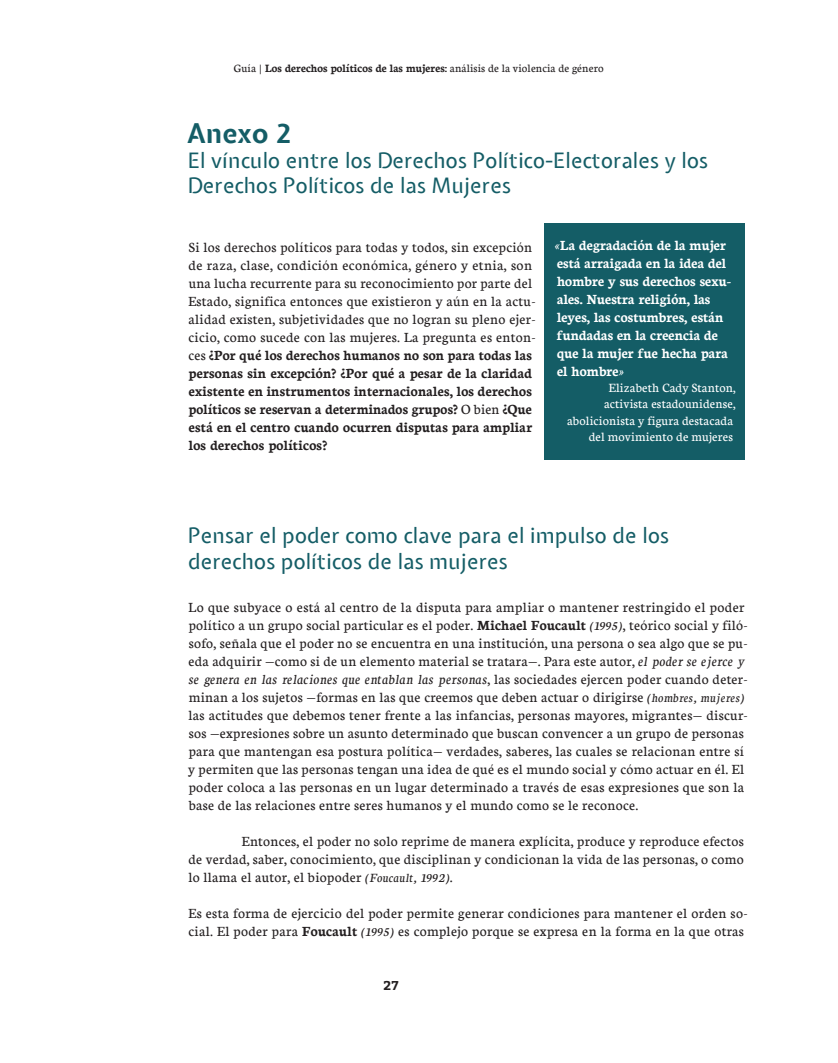
<style>
.page{position:relative;width:838px;height:1063px;background:#fff}
.page>*{position:absolute;margin:0;border:0;box-sizing:border-box;transform-origin:0 0}
.Titulo{font:700 27px "Expletus Sans";letter-spacing:.01em;color:#145d66}
.Titulo-2{font:21px/25.2px "Expletus Sans";letter-spacing:.01em;color:#145d66}
.texto{font:15px/18px "Neuton";letter-spacing:.02em;color:#231f20}
.Subtitulo{font:700 15px/18px "Neuton";letter-spacing:.01em;color:#fff}
.Subtitulo-2{font:13.5px/16.2px "Neuton";letter-spacing:.01em;color:#fff;text-align:right}
.t1{font:700 12.75px "Bitter";color:#231f20}
.t2{font:12px "Neuton";letter-spacing:.01em;color:#231f20}
.s1{font-weight:700}
.s2{font-weight:400;font-style:italic}
.s3{font-style:italic;font-size:13.5px}
.s4{font-style:italic}
</style>
<div class="page">
<div style="left:545px;top:223px;width:200px;height:236px;background:#145d66"></div>
<p class="t2" style="left:234px;top:61px;width:371px">Guía | <span class="s1">Los derechos políticos de las mujeres:</span> análisis de la violencia de género</p>
<p class="Titulo" style="left:187px;top:118px;width:106px">Anexo 2</p>
<p class="Titulo-2" style="left:188px;top:149px;width:522px">El vínculo entre los Derechos Político-Electorales y los<br>Derechos Políticos de las Mujeres</p>
<p class="texto" style="left:188px;top:238px;width:349px">Si los derechos políticos para todas y todos, sin excepción de raza, clase, condición económica, género y etnia, son una lucha recurrente para su reconocimiento por parte del Estado, significa entonces que existieron y aún en la actu&shy;alidad existen, subjetividades que no logran su pleno ejer&shy;cicio, como sucede con las mujeres. La pregunta es enton&shy;ces <span class="s1">¿Por qué los derechos humanos no son para todas las personas sin excepción? ¿Por qué a pesar de la claridad existente en instrumentos internacionales, los derechos políticos se reservan a determinados grupos?</span> O bien <span class="s1">¿Que está en el centro cuando ocurren disputas para ampliar los derechos políticos?</span></p>
<p class="Subtitulo" style="left:555px;top:236px;width:178px"><span class="s2">«</span>La degradación de la mujer está arraigada en la idea del hombre y sus derechos sexu&shy;ales. Nuestra religión, las leyes, las costumbres, están fundadas en la creencia de que la mujer fue hecha para el hombre<span class="s2">»</span></p>
<p class="Subtitulo-2" style="left:609px;top:379px;width:128px">Elizabeth Cady Stanton,</p>
<p class="Subtitulo-2" style="left:604px;top:395px;width:133px">activista estadounidense,</p>
<p class="Subtitulo-2" style="left:567px;top:412px;width:167px">abolicionista y figura destacada del movimiento de mujeres</p>
<p class="Titulo-2" style="left:188px;top:524px;width:482px">Pensar el poder como clave para el impulso de los derechos políticos de las mujeres</p>
<p class="texto" style="left:188px;top:598px;width:561px">Lo que subyace o está al centro de la disputa para ampliar o mantener restringido el poder político a un grupo social particular es el poder. <span class="s1">Michael Foucault</span> <span class="s3">(1995)</span>, teórico social y filó&shy;sofo, señala que el poder no se encuentra en una institución, una persona o sea algo que se pu&shy;eda adquirir —como si de un elemento material se tratara—. Para este autor, <span class="s4">el poder se ejerce y se genera en las relaciones que entablan las personas</span>, las sociedades ejercen poder cuando deter&shy;minan a los sujetos —formas en las que creemos que deben actuar o dirigirse <span class="s3">(hombres, mujeres) </span>las actitudes que debemos tener frente a las infancias, personas mayores, migrantes— discur&shy;sos —expresiones sobre un asunto determinado que buscan convencer a un grupo de personas para que mantengan esa postura política— verdades, saberes, las cuales se relacionan entre sí y permiten que las personas tengan una idea de qué es el mundo social y cómo actuar en él. El poder coloca a las personas en un lugar determinado a través de esas expresiones que son la base de las relaciones entre seres humanos y el mundo como se le reconoce.</p>
<p class="texto" style="left:188px;top:832px;width:557px;text-align:justify;text-indent:53px">Entonces, el poder no solo reprime de manera explícita, produce y reproduce efectos de verdad, saber, conocimiento, que disciplinan y condicionan la vida de las personas, o como lo llama el autor, el biopoder <span class="s3">(Foucault, 1992)</span>.</p>
<p class="texto" style="left:188px;top:904px;width:561px">Es esta forma de ejercicio del poder permite generar condiciones para mantener el orden so&shy;cial. El poder para <span class="s1">Foucault</span> <span class="s3">(1995)</span> es complejo porque se expresa en la forma en la que otras</p>
<p class="t1" style="left:383px;top:976px;width:17px">27</p>
</div>
